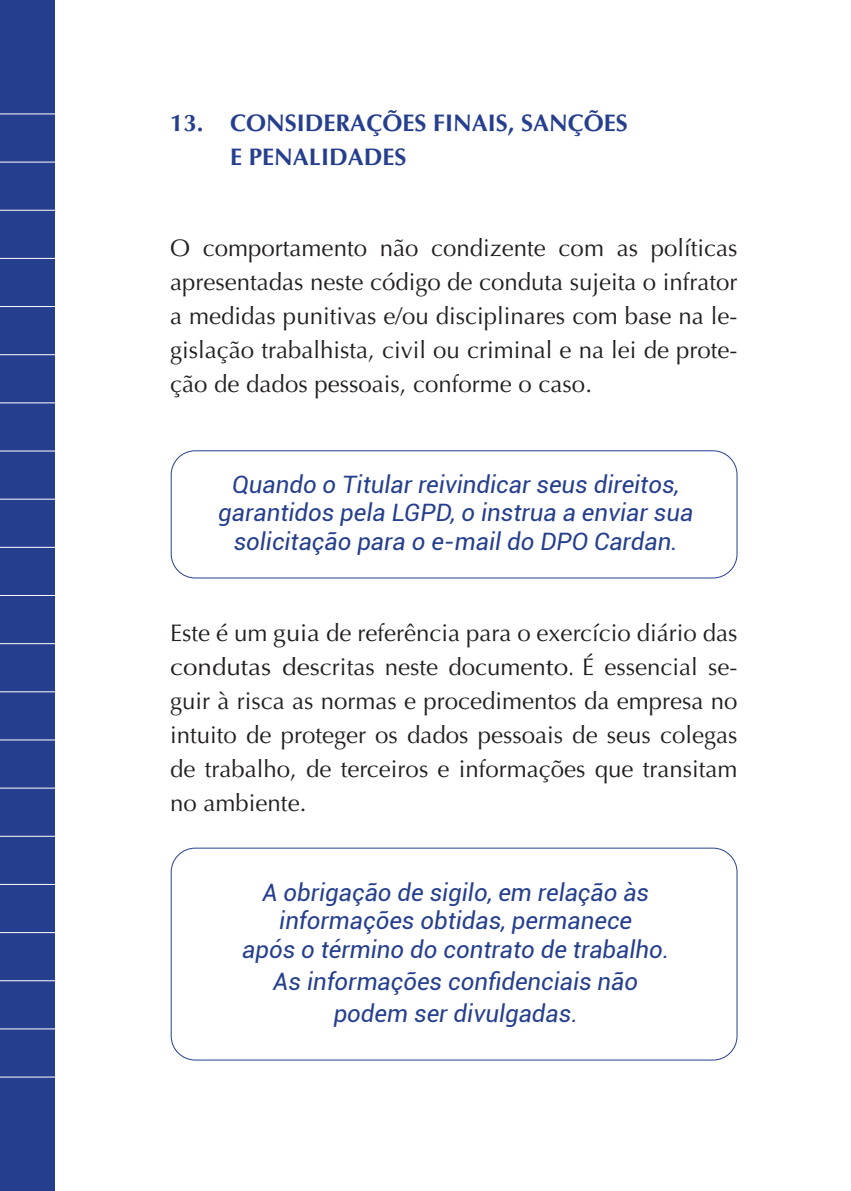
<style>
.page{position:relative;width:851px;height:1191px;background:#fff}
.page>*{position:absolute;margin:0;border:0;box-sizing:border-box;transform-origin:0 0}
.t1{font:24px/34px "Optima";color:#231f20;text-align:justify}
.t2{font:italic 24px/28.8px "Roboto";color:#253f8e;text-align:center}
.t3{font:700 24px/34px "Optima";color:#253f8e}
</style>
<div class="page">
<div style="left:0;top:0;width:55px;height:1191px;background:#253f8e"></div>
<hr style="left:0;top:162px;width:68px;height:1px;background:#fff">
<hr style="left:0;top:113px;width:68px;height:1px;background:#fff">
<hr style="left:0;top:402px;width:68px;height:1px;background:#fff">
<hr style="left:0;top:643px;width:68px;height:1px;background:#fff">
<hr style="left:0;top:210px;width:68px;height:1px;background:#fff">
<hr style="left:0;top:450px;width:68px;height:1px;background:#fff">
<hr style="left:0;top:691px;width:68px;height:1px;background:#fff">
<hr style="left:0;top:884px;width:68px;height:1px;background:#fff">
<hr style="left:0;top:258px;width:68px;height:1px;background:#fff">
<hr style="left:0;top:498px;width:68px;height:1px;background:#fff">
<hr style="left:0;top:739px;width:68px;height:1px;background:#fff">
<hr style="left:0;top:932px;width:68px;height:1px;background:#fff">
<hr style="left:0;top:306px;width:68px;height:1px;background:#fff">
<hr style="left:0;top:547px;width:68px;height:1px;background:#fff">
<hr style="left:0;top:787px;width:68px;height:1px;background:#fff">
<hr style="left:0;top:980px;width:68px;height:1px;background:#fff">
<hr style="left:0;top:354px;width:68px;height:1px;background:#fff">
<hr style="left:0;top:595px;width:68px;height:1px;background:#fff">
<hr style="left:0;top:835px;width:68px;height:1px;background:#fff">
<hr style="left:0;top:1028px;width:68px;height:1px;background:#fff">
<hr style="left:0;top:1076px;width:61px;height:1px;background:#fff">
<div style="left:171px;top:450px;width:566px;height:128px;border:1px solid #253f8e;border-radius:24px"></div>
<div style="left:171px;top:847px;width:566px;height:213px;border:1px solid #253f8e;border-radius:24px"></div>
<p class="t3" style="left:230px;top:106px;width:399px;text-indent:-60px">13. CONSIDERAÇÕES FINAIS, SANÇÕES<br>E PENALIDADES</p>
<p class="t1" style="left:170px;top:231px;width:568px">O comportamento não condizente com as políticas apresentadas neste código de conduta sujeita o infrator a medidas punitivas e/ou disciplinares com base na le&shy;gislação trabalhista, civil ou criminal e na lei de prote&shy;ção de dados pessoais, conforme o caso.</p>
<p class="t2" style="left:218px;top:469px;width:476px">Quando o Titular reivindicar seus direitos, garantidos pela LGPD, o instrua a enviar sua solicitação para o e-mail do DPO Cardan.</p>
<p class="t1" style="left:170px;top:616px;width:568px">Este é um guia de referência para o exercício diário das condutas descritas neste documento. É essencial se&shy;guir à risca as normas e procedimentos da empresa no intuito de proteger os dados pessoais de seus colegas de trabalho, de terceiros e informações que transitam no ambiente.</p>
<p class="t2" style="left:242px;top:876px;width:428px">A obrigação de sigilo, em relação às informações obtidas, permanece<br>após o término do contrato de trabalho.</p>
<p class="t2" style="left:273px;top:965px;width:366px;line-height:32px">As informações confidenciais não podem ser divulgadas.</p>
</div>
